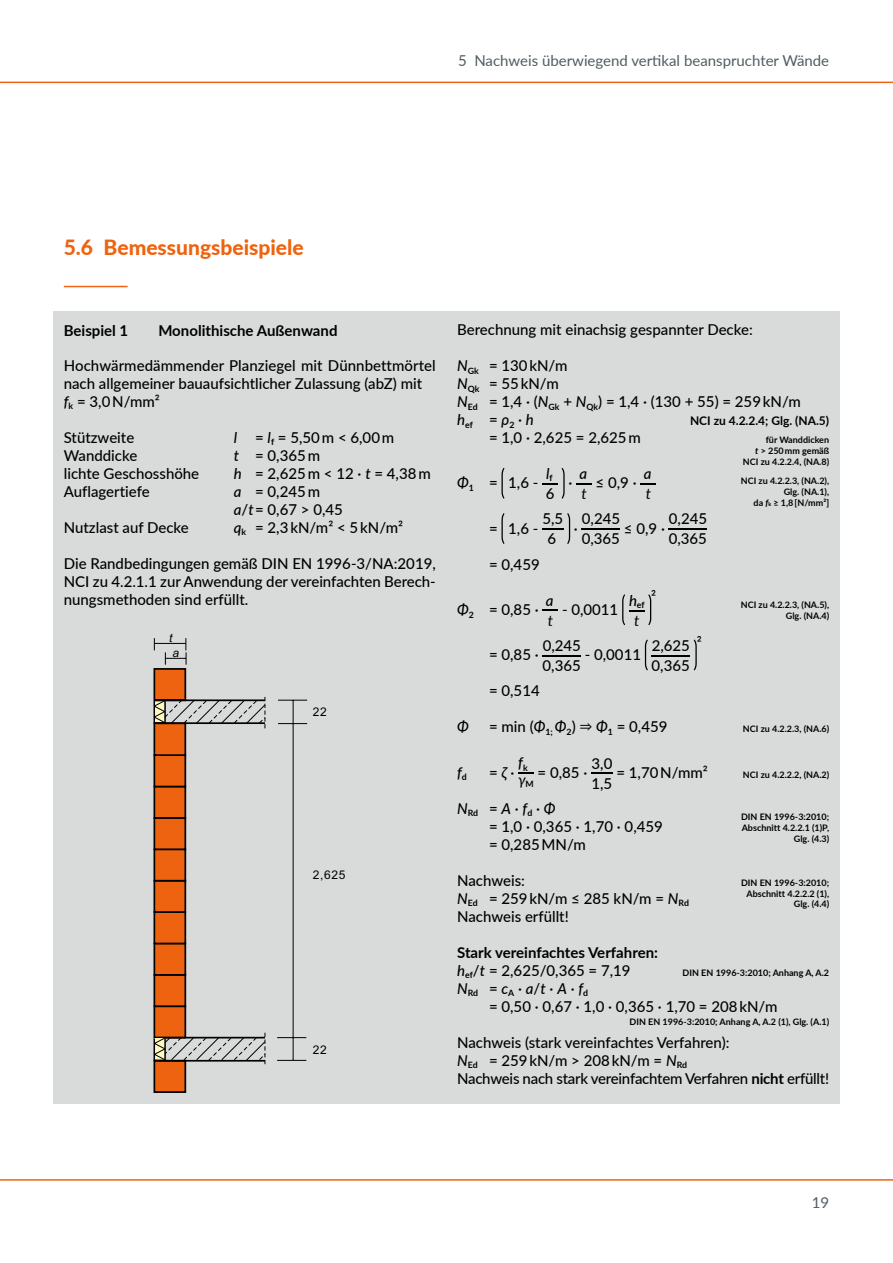
<style>
.page{position:relative;width:893px;height:1263px;background:#fff}
.page>*{position:absolute;margin:0;border:0;box-sizing:border-box;transform-origin:0 0}
.t1{font:900 21px "Lato";color:#ee630f}
.t2{font:500 15px/18px "Lato";color:#000}
.t3{font:700 15px/18px "Lato";color:#000}
.t4{font:15px "Lato";color:#505d61}
.t5{font:italic 500 15px/20.1px "Lato";color:#000}
.t6{font:italic 15px "Lato";color:#000}
.t7{font:700 12px "Lato";color:#000}
.t8{font:12px "Arial";letter-spacing:.055em;color:#000}
.t9{font:italic 12px "Arial";color:#000}
.t10{font:700 9px/10.8px "Lato";color:#000;text-align:right}
.t11{font:700 8.7px/16.8px "Lato";color:#000}
.s1{font-style:italic}
.s2{font-style:normal}
.s3{font-weight:900;font-size:5.25px}
.s4{font-family:"Cambria Math";font-weight:400}
.s5{font-weight:500;font-style:italic;font-size:15px}
.s6{font-weight:400;font-style:italic;font-size:15px}
.s7{font-weight:500;font-style:italic}
.s8{font-weight:500}
.s9{font-weight:700}
</style>
<div class="page">
<hr style="left:0;top:1179px;width:893px;height:2px;background:#ee630f">
<hr style="left:0;top:82px;width:893px;height:1px;background:#ee630f">
<div style="left:53px;top:311px;width:787px;height:792px;background:#d9dbdb"></div>
<hr style="left:64px;top:286px;width:64px;height:1px;background:#ee630f">
<svg style="left:278px;top:700px;width:29px;height:1px"></svg>
<svg style="left:277px;top:1037px;width:29px;height:1px"></svg>
<svg style="left:278px;top:723px;width:29px;height:1px"></svg>
<svg style="left:277px;top:1060px;width:29px;height:1px"></svg>
<hr style="left:293px;top:700px;width:1px;height:360px;background:#000">
<div style="left:154px;top:1061px;width:31px;height:31px;background:#ee630f"></div>
<div style="left:153px;top:1060px;width:33px;height:33px;border:2px solid #000"></div>
<svg style="left:153px;top:638px;width:113px;height:426px"></svg>
<svg style="left:501px;top:468px;width:3px;height:31px"></svg>
<svg style="left:542px;top:468px;width:23px;height:31px"></svg>
<svg style="left:576px;top:483px;width:15px;height:1px"></svg>
<svg style="left:640px;top:483px;width:16px;height:1px"></svg>
<svg style="left:501px;top:513px;width:3px;height:31px"></svg>
<svg style="left:542px;top:513px;width:28px;height:31px"></svg>
<hr style="left:582px;top:529px;width:38px;height:1px;background:#000">
<hr style="left:669px;top:529px;width:38px;height:1px;background:#000">
<svg style="left:543px;top:610px;width:15px;height:1px"></svg>
<svg style="left:622px;top:594px;width:29px;height:31px"></svg>
<hr style="left:543px;top:655px;width:38px;height:1px;background:#000">
<svg style="left:645px;top:639px;width:3px;height:31px"></svg>
<hr style="left:652px;top:655px;width:38px;height:1px;background:#000">
<svg style="left:694px;top:639px;width:3px;height:31px"></svg>
<svg style="left:518px;top:772px;width:15px;height:1px"></svg>
<svg style="left:591px;top:773px;width:21px;height:1px"></svg>
<p class="t4" style="left:458px;top:49px;width:372px">5 Nachweis überwiegend vertikal beanspruchter Wände</p>
<h1 class="t1" style="left:64px;top:231px;width:241px">5.6 Bemessungsbeispiele</h1>
<p class="t3" style="left:64px;top:321px;width:66px">Beispiel 1</p>
<p class="t3" style="left:158px;top:321px;width:181px">Monolithische Außenwand</p>
<p class="t2" style="left:64px;top:356px;width:373px">Hochwärmedämmender Planziegel mit Dünnbettmörtel nach allgemeiner bauaufsichtlicher Zulassung (abZ) mit<br><span class="s1">f</span><sub>k</sub> = 3,0 N/mm²</p>
<p class="t2" style="left:64px;top:428px;width:72px">Stützweite</p>
<p class="t2" style="left:234px;top:428px;width:162px"><span class="s1">l</span> = <span class="s1">l</span><sub>f</sub> = 5,50 m &lt; 6,00 m</p>
<p class="t2" style="left:64px;top:446px;width:75px">Wanddicke</p>
<p class="t2" style="left:234px;top:446px;width:88px"><span class="s1">t</span> = 0,365 m</p>
<p class="t2" style="left:64px;top:464px;width:137px">lichte Geschosshöhe</p>
<p class="t2" style="left:234px;top:464px;width:198px"><span class="s1">h</span> = 2,625 m &lt; 12 · <span class="s1">t</span> = 4,38 m</p>
<p class="t2" style="left:64px;top:482px;width:87px">Auflagertiefe</p>
<p class="t2" style="left:234px;top:482px;width:111px"><span class="s1">a</span> = 0,245 m <span class="s1">a</span>/<span class="s1">t</span>= 0,67 &gt; 0,45</p>
<p class="t2" style="left:64px;top:518px;width:127px">Nutzlast auf Decke</p>
<p class="t2" style="left:234px;top:518px;width:171px"><span class="s1">q</span><sub>k</sub> = 2,3 kN/m² &lt; 5 kN/m²</p>
<p class="t2" style="left:64px;top:554px;width:374px;text-align:justify">Die Randbedingungen gemäß DIN EN 1996-3/NA:2019, NCI zu 4.2.1.1 zur Anwendung der vereinfachten Berech&shy;nungsmethoden sind erfüllt.</p>
<p class="t9" style="left:169px;top:630px;width:5px">t</p>
<p class="t9" style="left:172px;top:645px;width:8px">a</p>
<p class="t8" style="left:313px;top:704px;width:16px">22</p>
<p class="t8" style="left:313px;top:867px;width:34px">2,625</p>
<p class="t8" style="left:313px;top:1041px;width:16px">22</p>
<p class="t2" style="left:457px;top:320px;width:297px">Berechnung mit einachsig gespannter Decke:</p>
<p class="t2" style="left:457px;top:356px;width:345px"><span class="s1">N</span><sub>Gk</sub> = 130 kN/m<br><span class="s1">N</span><sub>Qk</sub> = 55 kN/m<br><span class="s1">N</span><sub>Ed</sub> = 1,4 · (<span class="s1">N</span><sub>Gk</sub> + <span class="s1">N</span><sub>Qk</sub>) = 1,4 · (130 + 55) = 259 kN/m <span class="s1">h</span><sub>ef</sub> = <span class="s1">ρ</span><sub>2</sub> · <span class="s1">h</span></p>
<p class="t7" style="left:690px;top:412px;width:141px">NCI zu 4.2.2.4; Glg. (NA.5)</p>
<p class="t2" style="left:489px;top:428px;width:153px">= 1,0 · 2,625 = 2,625 m</p>
<p class="t2" style="left:457px;top:473px;width:83px"><span class="s1">Φ</span><sub>1</sub> = 1,6 -</p>
<p class="t5" style="left:546px;top:463px;width:10px">l<sub>f<br></sub><span class="s2">6</span></p>
<p class="t5" style="left:579px;top:463px;width:9px">a</p>
<p class="t6" style="left:581px;top:483px;width:7px">t</p>
<p class="t5" style="left:644px;top:463px;width:9px">a</p>
<p class="t6" style="left:646px;top:483px;width:7px">t</p>
<p class="t2" style="left:596px;top:473px;width:41px">≤ 0,9 ·</p>
<p class="t2" style="left:568px;top:473px;width:4px">·</p>
<p class="t2" style="left:489px;top:519px;width:51px">= 1,6 -</p>
<p class="t2" style="left:542px;top:508px;width:22px;line-height:20.1px;text-align:center">5,5<br>6</p>
<p class="t2" style="left:582px;top:508px;width:40px;line-height:20.1px">0,245<br>0,365</p>
<p class="t2" style="left:624px;top:519px;width:41px">≤ 0,9 ·</p>
<p class="t2" style="left:669px;top:508px;width:40px;line-height:20.1px">0,245<br>0,365</p>
<p class="t2" style="left:574px;top:519px;width:4px">·</p>
<p class="t2" style="left:489px;top:555px;width:52px">= 0,459</p>
<p class="t2" style="left:457px;top:600px;width:83px"><span class="s1">Φ</span><sub>2</sub> = 0,85 ∙</p>
<p class="t5" style="left:546px;top:589px;width:9px">a</p>
<p class="t6" style="left:548px;top:609px;width:7px">t</p>
<p class="t2" style="left:562px;top:600px;width:58px">- 0,0011</p>
<p class="t2" style="left:651px;top:586px;width:7px">2</p>
<p class="t11" style="left:629px;top:596px;width:17px"><sup>h</sup>ef</p>
<p class="t6" style="left:634px;top:610px;width:7px">t</p>
<p class="t2" style="left:489px;top:645px;width:51px">= 0,85 ∙</p>
<p class="t2" style="left:543px;top:635px;width:40px;line-height:20.1px">0,245<br>0,365</p>
<p class="t2" style="left:585px;top:645px;width:58px">- 0,0011</p>
<p class="t2" style="left:652px;top:635px;width:40px;line-height:20.1px">2,625<br>0,365</p>
<p class="t2" style="left:489px;top:681px;width:52px">= 0,514</p>
<p class="t2" style="left:697px;top:632px;width:7px">2</p>
<p class="t10" style="left:743px;top:434px;width:88px">für Wanddicken<br><span class="s1">t</span> &gt; 250 mm gemäß<br>NCI zu 4.2.2.4, (NA.8)</p>
<p class="t10" style="left:741px;top:475px;width:90px">NCI zu 4.2.2.3, (NA.2),<br>Glg. (NA.1),<br>da <span class="s1">f</span><span class="s3">k</span> ≥ 1,8 [N/mm²]</p>
<p class="t10" style="left:741px;top:599px;width:90px">NCI zu 4.2.2.3, (NA.5),<br>Glg. (NA.4)</p>
<p class="t5" style="left:457px;top:716px;width:13px">Φ</p>
<p class="t2" style="left:489px;top:717px;width:180px">= min (<span class="s1">Φ</span><sub>1;</sub> <span class="s1">Φ</span><sub>2</sub>) <span class="s4">⇒</span> <span class="s1">Φ</span><sub>1</sub> = 0,459</p>
<p class="t10" style="left:743px;top:723px;width:88px">NCI zu 4.2.2.3, (NA.6)</p>
<p class="t5" style="left:457px;top:762px;width:11px">f<sub>d</sub></p>
<p class="t2" style="left:489px;top:763px;width:27px">= <span class="s1">ζ</span> ∙</p>
<p class="t11" style="left:518px;top:756px;width:17px"><span class="s5">f</span>k <span class="s6">γ</span>M</p>
<p class="t2" style="left:538px;top:763px;width:51px">= 0,85 ∙</p>
<p class="t2" style="left:591px;top:752px;width:22px;line-height:20.1px">3,0<br>1,5</p>
<p class="t2" style="left:616px;top:763px;width:93px">= 1,70 N/mm²</p>
<p class="t10" style="left:743px;top:769px;width:88px">NCI zu 4.2.2.2, (NA.2)</p>
<p class="t2" style="left:489px;top:799px;width:175px;text-indent:-32px"><span class="s1">N</span><sub>Rd</sub> = <span class="s1">A</span> ∙ <span class="s1">f</span><sub>d</sub> ∙ <span class="s1">Φ<br></span>= 1,0 · 0,365 · 1,70 · 0,459 = 0,285 MN/m</p>
<p class="t2" style="left:457px;top:871px;width:233px">Nachweis:<br><span class="s1">N</span><sub>Ed</sub> = 259 kN/m ≤ 285 kN/m = <span class="s1">N</span><sub>Rd<br></sub>Nachweis erfüllt!</p>
<p class="t3" style="left:457px;top:943px;width:202px">Stark vereinfachtes Verfahren: <span class="s7">h</span><sub>ef</sub><span class="s8">/</span><span class="s7">t</span> <span class="s8">= 2,625/0,365 = 7,19</span></p>
<p class="t10" style="left:741px;top:811px;width:90px">DIN EN 1996-3:2010;<br>Abschnitt 4.2.2.1 (1)P,<br>Glg. (4.3)</p>
<p class="t10" style="left:741px;top:877px;width:90px">DIN EN 1996-3:2010;<br>Abschnitt 4.2.2.2 (1),<br>Glg. (4.4)</p>
<p class="t10" style="left:683px;top:967px;width:148px">DIN EN 1996-3:2010; Anhang A, A.2</p>
<p class="t2" style="left:489px;top:979px;width:290px;text-indent:-32px"><span class="s1">N</span><sub>Rd</sub> = <span class="s1">c</span><sub>A</sub> ·<span class="s1">a</span>/<span class="s1">t</span>·<span class="s1">A</span>·<span class="s1">f</span><sub>d<br></sub>= 0,50 · 0,67 · 1,0 · 0,365 · 1,70 = 208 kN/m</p>
<p class="t2" style="left:457px;top:1033px;width:374px">Nachweis (stark vereinfachtes Verfahren):<br><span class="s1">N</span><sub>Ed</sub> = 259 kN/m &gt; 208 kN/m = <span class="s1">N</span><sub>Rd<br></sub>Nachweis nach stark vereinfachtem Verfahren <span class="s9">nicht</span> erfüllt!</p>
<p class="t10" style="left:630px;top:1016px;width:201px">DIN EN 1996-3:2010; Anhang A, A.2 (1), Glg. (A.1)</p>
<p class="t4" style="left:812px;top:1191px;width:19px">19</p>
</div>
